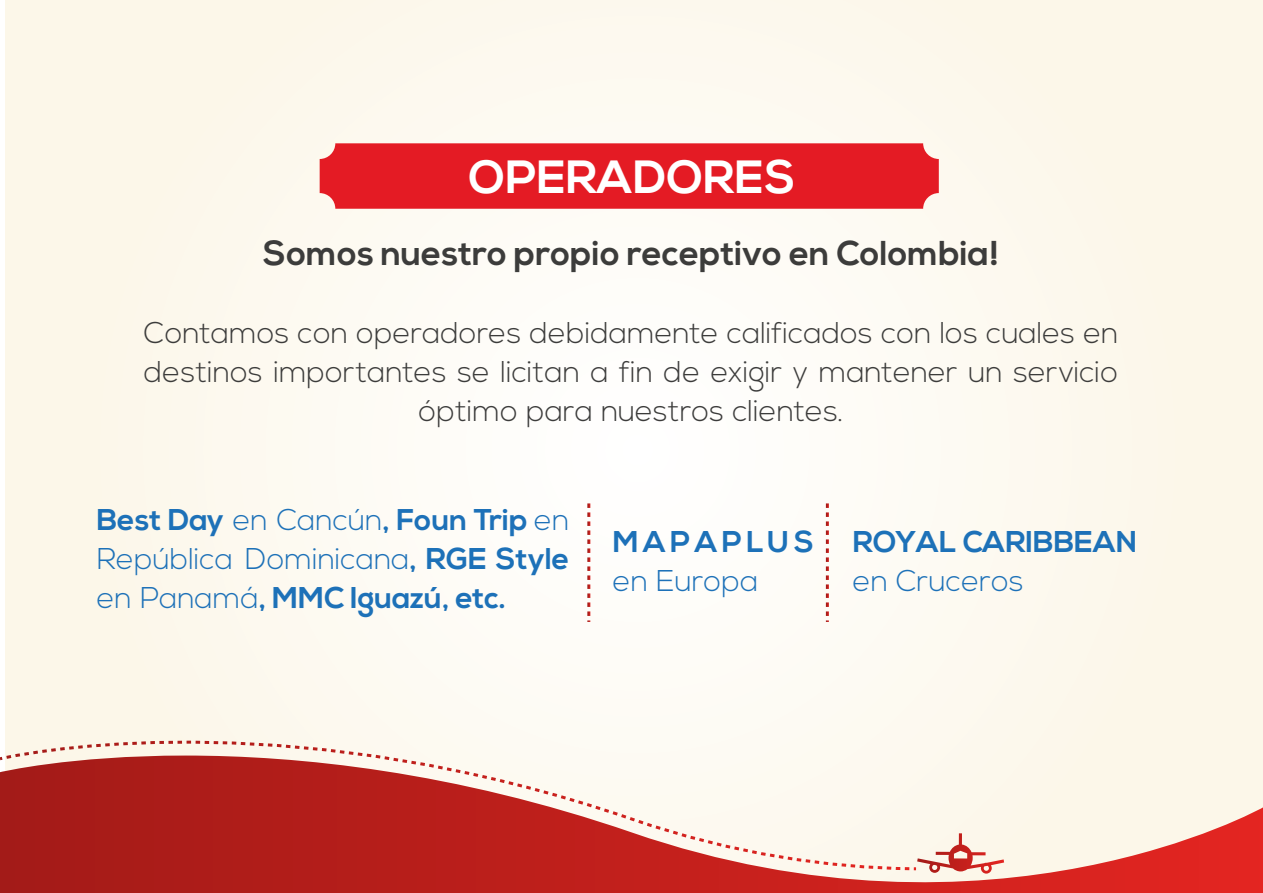
<style>
.page{position:relative;width:1263px;height:893px;background:#fff}
.page>*{position:absolute;margin:0;border:0;box-sizing:border-box;transform-origin:0 0}
.t1{font:700 46.5px "Nexa";color:#fff}
.t2{font:700 34.5px "Nexa";color:#3c3c3b}
.t3{font:300 30px/39px "Nexa";color:#3c3c3b;text-align:center}
.t4{font:700 30px/39px "Nexa";color:#1d71b8;text-align:justify}
.t5{font:300 30px "Nexa";color:#1d71b8}
.t6{font:700 30px "Nexa";letter-spacing:.15em;color:#1d71b8}
.s1{font-weight:300}
</style>
<div class="page">
<div style="left:6px;top:0;width:1257px;height:893px;background:#fdf9ef"></div>
<svg style="left:0;top:771px;width:1263px;height:122px"></svg>
<svg style="left:3px;top:706px;width:911px;height:166px"></svg>
<svg style="left:911px;top:833px;width:93px;height:41px"></svg>
<div style="left:320px;top:143px;width:619px;height:66px;background:#e41b24;border-radius:16px"></div>
<svg style="left:587px;top:503px;width:3px;height:119px"></svg>
<svg style="left:826px;top:503px;width:3px;height:119px"></svg>
<h1 class="t1" style="left:469px;top:150px;width:328px">OPERADORES</h1>
<p class="t2" style="left:263px;top:233px;width:738px">Somos nuestro propio receptivo en Colombia!</p>
<p class="t3" style="left:144px;top:315px;width:976px">Contamos con operadores debidamente calificados con los cuales en destinos importantes se licitan a fin de exigir y mantener un servicio óptimo para nuestros clientes.</p>
<p class="t4" style="left:97px;top:502px;width:474px">Best Day <span class="s1">en Cancún</span>, Foun Trip <span class="s1">en República Dominicana</span>, RGE Style <span class="s1">en Panamá</span>, MMC Iguazú, etc.</p>
<p class="t6" style="left:613px;top:524px;width:202px">MAPAPLUS</p>
<p class="t5" style="left:613px;top:564px;width:147px">en Europa</p>
<p class="t4" style="left:853px;top:523px;width:286px">ROYAL CARIBBEAN</p>
<p class="t5" style="left:853px;top:564px;width:172px">en Cruceros</p>
</div>
